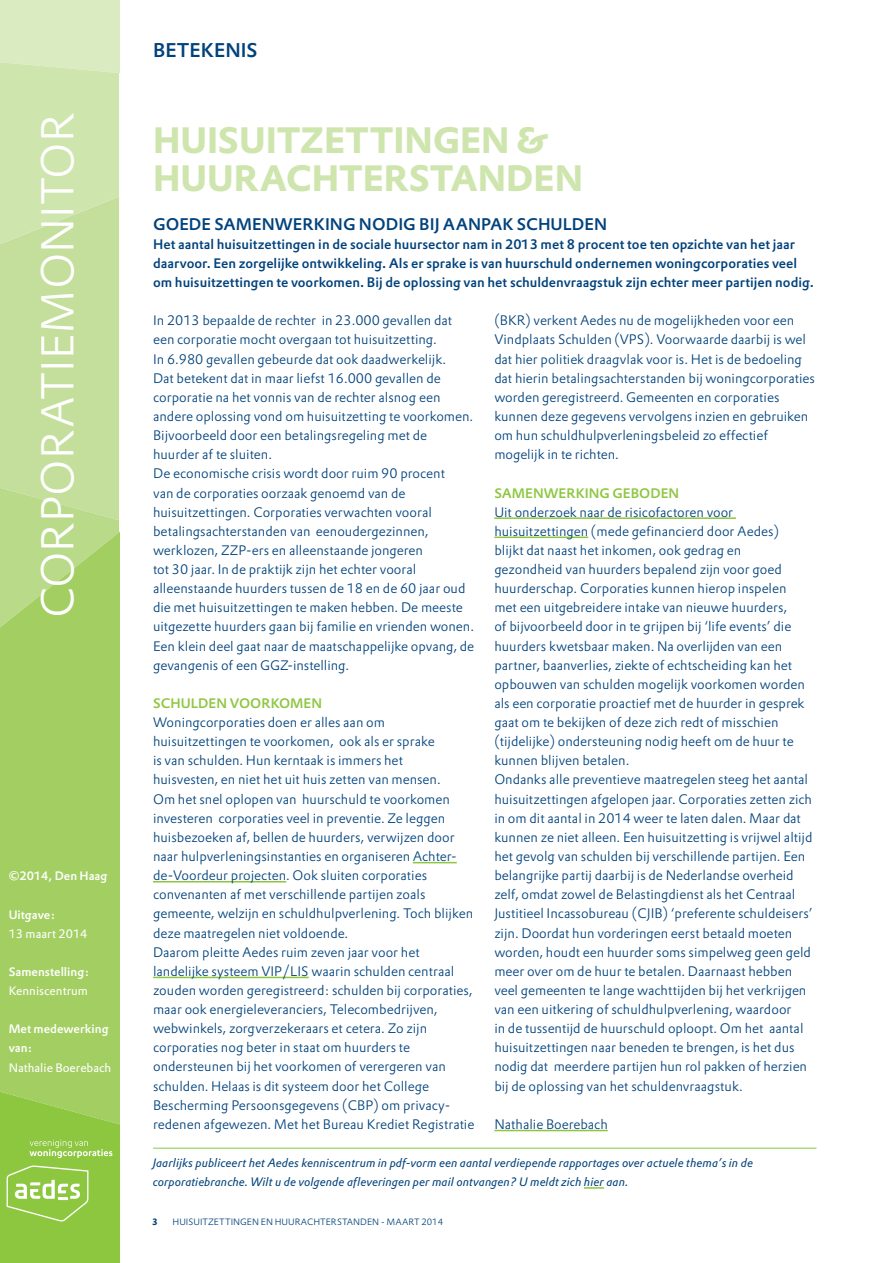
<style>
.page{position:relative;width:893px;height:1263px;background:#fff}
.page>*{position:absolute;margin:0;border:0;box-sizing:border-box;transform-origin:0 0}
.t1{font:300 45px "DTL Prokyon TOT";color:#fff}
.t2{font:700 36px/38.2px "DTL Prokyon TOT";color:#cfe5ae}
.t3{font:500 19.5px "DTL Prokyon TOT";color:#00427c}
.t4{font:500 16.5px "DTL Prokyon TOT";color:#00427c}
.t5{font:300 13.5px/19.2px "DTL Prokyon TOT";color:#00427c}
.t6{font:500 13.5px/19.2px "DTL Prokyon TOT";color:#00427c}
.t7{font:500 13.5px "DTL Prokyon TOT";color:#8dc63f}
.t8{font:italic 12px/19.2px "DTL Prokyon TOT";color:#00427c}
.t9{font:500 12px/19.2px "DTL Prokyon TOT";color:#fff}
.t10{font:12px "DTL Prokyon TOT";color:#fff}
.t11{font:300 9px "DTL Prokyon TOT";color:#00427c}
.t12{font:700 9px "DTL Prokyon TOT";color:#00427c}
</style>
<div class="page">
<svg style="left:0;top:0;width:119px;height:523px;background:#c9e2a4"></svg>
<svg style="left:0;top:523px;width:119px;height:499px;background:#a5d066"></svg>
<svg style="left:0;top:1022px;width:119px;height:241px;background:#99cb52"></svg>
<hr style="left:413px;top:862px;width:44px;height:1px;background:#8dc63f">
<hr style="left:153px;top:881px;width:133px;height:1px;background:#8dc63f">
<hr style="left:153px;top:977px;width:156px;height:1px;background:#8dc63f">
<hr style="left:494px;top:517px;width:242px;height:2px;background:#8dc63f">
<hr style="left:494px;top:536px;width:94px;height:2px;background:#8dc63f">
<hr style="left:494px;top:1130px;width:114px;height:1px;background:#8dc63f">
<hr style="left:584px;top:1187px;width:20px;height:2px;background:#8dc63f">
<hr style="left:153px;top:1148px;width:663px;height:1px;background:#8dc63f">
<h1 class="t1" style="left:29px;top:618px;width:507px;rotate:-90deg">CORPORATIEMONITOR</h1>
<p class="t9" style="left:9px;top:866px;width:100px">©2014, Den Haag</p>
<p class="t9" style="left:9px;top:905px;width:48px">Uitgave:</p>
<p class="t10" style="left:9px;top:926px;width:80px">13 maart 2014</p>
<p class="t9" style="left:9px;top:962px;width:82px">Samenstelling:</p>
<p class="t10" style="left:9px;top:983px;width:81px">Kenniscentrum</p>
<p class="t9" style="left:9px;top:1019px;width:101px">Met medewerking van:</p>
<p class="t10" style="left:9px;top:1060px;width:104px">Nathalie Boerebach</p>
<h3 class="t3" style="left:153px;top:38px;width:103px">Betekenis</h3>
<h2 class="t2" style="left:153px;top:121px;width:432px">HUISUITZETTINGEN &amp;<br>HUURACHTERSTANDEN</h2>
<p class="t4" style="left:153px;top:213px;width:456px">Goede samenwerking nodig bij aanpak schulden</p>
<p class="t6" style="left:153px;top:234px;width:662px">Het aantal huisuitzettingen in de sociale huursector nam in 2013 met 8 procent toe ten opzichte van het jaar daarvoor. Een zorgelijke ontwikkeling. Als er sprake is van huurschuld ondernemen woningcorporaties veel om huisuitzettingen te voorkomen. Bij de oplossing van het schuldenvraagstuk zijn echter meer partijen nodig.</p>
<p class="t5" style="left:153px;top:311px;width:323px">In 2013 bepaalde de rechter in 23.000 gevallen dat een corporatie mocht overgaan tot huisuitzetting.<br>In 6.980 gevallen gebeurde dat ook daadwerkelijk.<br>Dat betekent dat in maar liefst 16.000 gevallen de corporatie na het vonnis van de rechter alsnog een andere oplossing vond om huisuitzetting te voorkomen.<br>Bijvoorbeeld door een betalingsregeling met de huurder af te sluiten.<br>De economische crisis wordt door ruim 90 procent<br>van de corporaties oorzaak genoemd van de huisuitzettingen. Corporaties verwachten vooral betalingsachterstanden van eenoudergezinnen, werklozen, ZZP-ers en alleenstaande jongeren<br>tot 30 jaar. In de praktijk zijn het echter vooral alleenstaande huurders tussen de 18 en de 60 jaar oud die met huisuitzettingen te maken hebben. De meeste uitgezette huurders gaan bij familie en vrienden wonen.<br>Een klein deel gaat naar de maatschappelijke opvang, de gevangenis of een GGZ-instelling.</p>
<p class="t7" style="left:153px;top:694px;width:170px">Schulden voorkomen</p>
<p class="t5" style="left:153px;top:713px;width:323px">Woningcorporaties doen er alles aan om huisuitzettingen te voorkomen, ook als er sprake<br>is van schulden. Hun kerntaak is immers het<br>huisvesten, en niet het uit huis zetten van mensen.<br>Om het snel oplopen van huurschuld te voorkomen investeren corporaties veel in preventie. Ze leggen huisbezoeken af, bellen de huurders, verwijzen door naar hulpverleningsinstanties en organiseren Achter&shy;de-Voordeur projecten. Ook sluiten corporaties convenanten af met verschillende partijen zoals gemeente, welzijn en schuldhulpverlening. Toch blijken deze maatregelen niet voldoende.<br>Daarom pleitte Aedes ruim zeven jaar voor het landelijke systeem VIP/LIS waarin schulden centraal zouden worden geregistreerd: schulden bij corporaties, maar ook energieleveranciers, Telecombedrijven, webwinkels, zorgverzekeraars et cetera. Zo zijn corporaties nog beter in staat om huurders te ondersteunen bij het voorkomen of verergeren van schulden. Helaas is dit systeem door het College Bescherming Persoonsgegevens (CBP) om privacy&shy;redenen afgewezen. Met het Bureau Krediet Registratie</p>
<p class="t5" style="left:494px;top:311px;width:322px">(BKR) verkent Aedes nu de mogelijkheden voor een Vindplaats Schulden (VPS). Voorwaarde daarbij is wel dat hier politiek draagvlak voor is. Het is de bedoeling dat hierin betalingsachterstanden bij woningcorporaties worden geregistreerd. Gemeenten en corporaties kunnen deze gegevens vervolgens inzien en gebruiken om hun schuldhulpverleningsbeleid zo effectief mogelijk in te richten.</p>
<p class="t7" style="left:494px;top:484px;width:186px">Samenwerking geboden</p>
<p class="t5" style="left:494px;top:502px;width:320px">Uit onderzoek naar de risicofactoren voor huisuitzettingen (mede gefinancierd door Aedes)<br>blijkt dat naast het inkomen, ook gedrag en gezondheid van huurders bepalend zijn voor goed huurderschap. Corporaties kunnen hierop inspelen<br>met een uitgebreidere intake van nieuwe huurders,<br>of bijvoorbeeld door in te grijpen bij ‘life events’ die huurders kwetsbaar maken. Na overlijden van een partner, baanverlies, ziekte of echtscheiding kan het opbouwen van schulden mogelijk voorkomen worden als een corporatie proactief met de huurder in gesprek gaat om te bekijken of deze zich redt of misschien (tijdelijke) ondersteuning nodig heeft om de huur te kunnen blijven betalen.<br>Ondanks alle preventieve maatregelen steeg het aantal huisuitzettingen afgelopen jaar. Corporaties zetten zich in om dit aantal in 2014 weer te laten dalen. Maar dat kunnen ze niet alleen. Een huisuitzetting is vrijwel altijd het gevolg van schulden bij verschillende partijen. Een belangrijke partij daarbij is de Nederlandse overheid zelf, omdat zowel de Belastingdienst als het Centraal Justitieel Incassobureau (CJIB) ‘preferente schuldeisers’ zijn. Doordat hun vorderingen eerst betaald moeten worden, houdt een huurder soms simpelweg geen geld meer over om de huur te betalen. Daarnaast hebben veel gemeenten te lange wachttijden bij het verkrijgen van een uitkering of schuldhulpverlening, waardoor<br>in de tussentijd de huurschuld oploopt. Om het aantal huisuitzettingen naar beneden te brengen, is het dus nodig dat meerdere partijen hun rol pakken of herzien bij de oplossing van het schuldenvraagstuk.</p>
<p class="t5" style="left:494px;top:1114px;width:115px">Nathalie Boerebach</p>
<p class="t8" style="left:153px;top:1153px;width:602px">Jaarlijks publiceert het Aedes kenniscentrum in pdf-vorm een aantal verdiepende rapportages over actuele thema’s in de corporatiebranche. Wilt u de volgende afleveringen per mail ontvangen? U meldt zich hier aan.</p>
<p class="t12" style="left:152px;top:1215px;width:7px">3</p>
<p class="t11" style="left:173px;top:1216px;width:272px">Huisuitzettingen en h uurachterstanden - Maart 2014</p>
</div>
